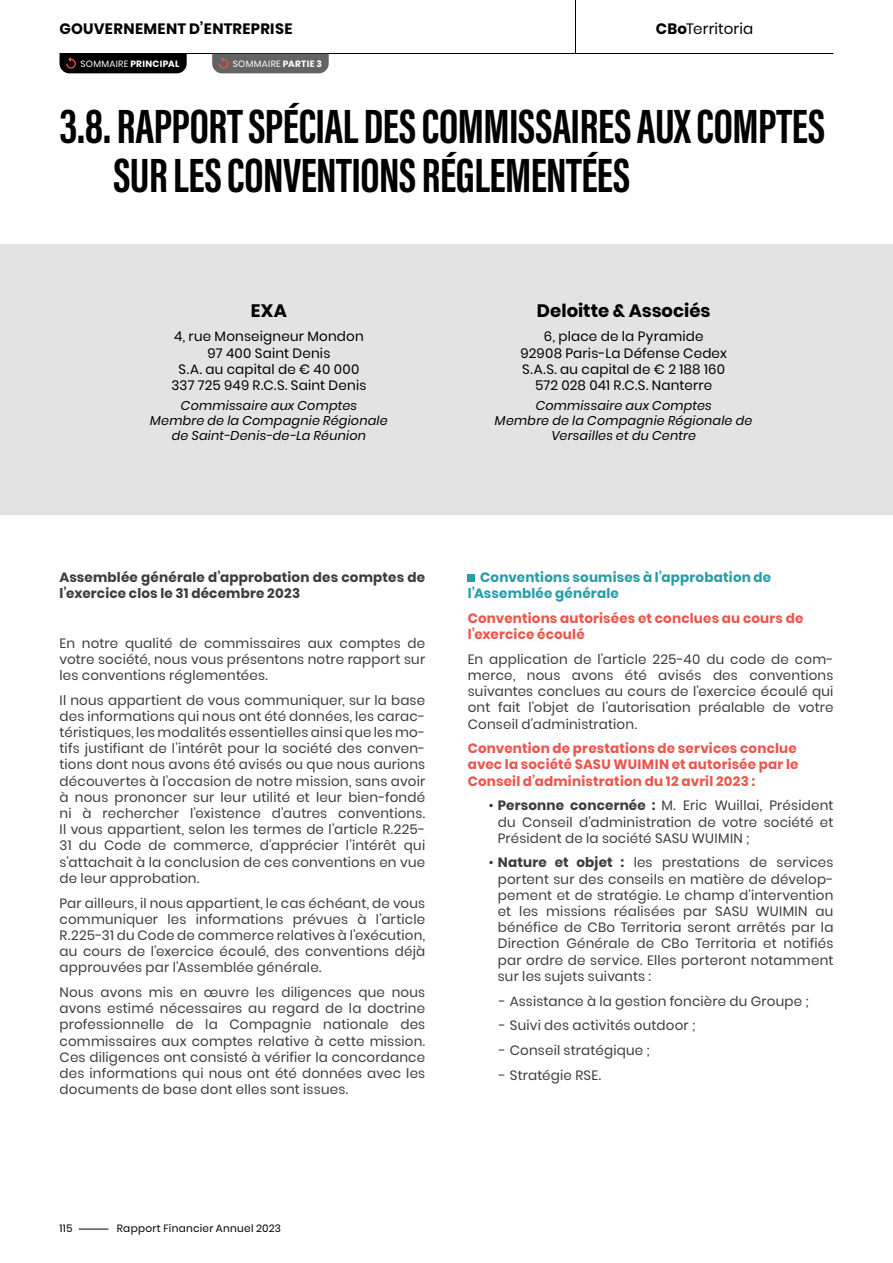
<style>
.page{position:relative;width:893px;height:1263px;background:#fff}
.page>*{position:absolute;margin:0;border:0;box-sizing:border-box;transform-origin:0 0}
.t1{font:700 49.5px/49.5px "Acumin Pro Extra Cond";letter-spacing:-.01em;color:#000}
.t2{font:700 18px "Poppins";color:#000}
.t3{font:700 15px "Poppins";letter-spacing:.025em;color:#000}
.t4{font:15px "Poppins";letter-spacing:.01em;color:#000}
.t5{font:13.5px/16.2px "Poppins";letter-spacing:.015em;color:#3c3c3b;text-align:justify}
.t6{font:13.5px/16.2px "Poppins";letter-spacing:.015em;color:#000;text-align:center}
.t7{font:700 13.5px/16.2px "Poppins";letter-spacing:.015em;color:#ea564e}
.t8{font:700 13.5px/16.2px "Poppins";letter-spacing:.015em;color:#3c3c3b}
.t9{font:700 13.5px/16.2px "Poppins";letter-spacing:.015em;color:#289ca8}
.t10{font:italic 12.75px/15.3px "Poppins";letter-spacing:.015em;color:#000;text-align:center}
.t11{font:10.5px "Poppins";letter-spacing:.025em;color:#000}
.t12{font:700 9.15px "Poppins";letter-spacing:.035em;color:#fff}
.t13{font:9.15px "Poppins";letter-spacing:.035em;color:#fff}
.s1{font-weight:700}
.s2{font-weight:400}
</style>
<div class="page">
<div style="left:468px;top:575px;width:7px;height:7px;background:#289ca8"></div>
<div style="left:0;top:244px;width:893px;height:271px;background:#e3e3e3"></div>
<svg style="left:79px;top:1229px;width:29px;height:1px"></svg>
<hr style="left:60px;top:53px;width:773px;height:1px;background:#000">
<hr style="left:575px;top:0;width:1px;height:53px;background:#000">
<div style="left:60px;top:54px;width:127px;height:19px;background:#000"></div>
<div style="left:212px;top:54px;width:117px;height:19px;background:#646363"></div>
<p class="t3" style="left:60px;top:20px;width:234px">GOUVERNEMENT D’ENTREPRISE</p>
<p class="t4" style="left:656px;top:20px;width:99px"><span class="s1">CBo</span>Territoria</p>
<p class="t12" style="left:81px;top:58px;width:100px"><span class="s2">SOMMAIRE</span> PRINCIPAL</p>
<p class="t13" style="left:233px;top:58px;width:90px">SOMMAIRE <span class="s1">PARTIE 3</span></p>
<h1 class="t1" style="left:113px;top:101px;width:713px;text-indent:-54px">3.8. RAPPORT SPÉCIAL DES COMMISSAIRES AUX COMPTES<br>SUR LES CONVENTIONS RÉGLEMENTÉES</h1>
<h2 class="t2" style="left:251px;top:300px;width:38px">EXA</h2>
<p class="t6" style="left:171px;top:329px;width:196px">4, rue Monseigneur Mondon<br>97 400 Saint Denis<br>S.A. au capital de € 40 000<br>337 725 949 R.C.S. Saint Denis</p>
<p class="t10" style="left:150px;top:397px;width:239px">Commissaire aux Comptes<br>Membre de la Compagnie Régionale de Saint-Denis-de-La Réunion</p>
<h2 class="t2" style="left:537px;top:300px;width:175px">Deloitte &amp; Associés</h2>
<p class="t6" style="left:521px;top:329px;width:208px">6, place de la Pyramide<br>92908 Paris-La Défense Cedex<br>S.A.S. au capital de € 2 188 160<br>572 028 041 R.C.S. Nanterre</p>
<p class="t10" style="left:495px;top:397px;width:259px">Commissaire aux Comptes<br>Membre de la Compagnie Régionale de<br>Versailles et du Centre</p>
<p class="t8" style="left:60px;top:569px;width:367px">Assemblée générale d’approbation des comptes de l’exercice clos le 31 décembre 2023</p>
<p class="t5" style="left:60px;top:635px;width:367px">En notre qualité de commissaires aux comptes de votre société, nous vous présentons notre rapport sur les conventions réglementées.</p>
<p class="t5" style="left:60px;top:692px;width:367px">Il nous appartient de vous communiquer, sur la base des informations qui nous ont été données, les carac&shy;téristiques, les modalités essentielles ainsi que les mo&shy;tifs justifiant de l’intérêt pour la société des conven&shy;tions dont nous avons été avisés ou que nous aurions découvertes à l’occasion de notre mission, sans avoir à nous prononcer sur leur utilité et leur bien-fondé ni à rechercher l’existence d’autres conventions.<br>Il vous appartient, selon les termes de l’article R.225- 31 du Code de commerce, d’apprécier l’intérêt qui s’attachait à la conclusion de ces conventions en vue de leur approbation.</p>
<p class="t5" style="left:60px;top:895px;width:367px">Par ailleurs, il nous appartient, le cas échéant, de vous communiquer les informations prévues à l’article R.225-31 du Code de commerce relatives à l’exécution, au cours de l’exercice écoulé, des conventions déjà approuvées par l’Assemblée générale.</p>
<p class="t5" style="left:60px;top:984px;width:367px">Nous avons mis en œuvre les diligences que nous avons estimé nécessaires au regard de la doctrine professionnelle de la Compagnie nationale des commissaires aux comptes relative à cette mission.<br>Ces diligences ont consisté à vérifier la concordance des informations qui nous ont été données avec les documents de base dont elles sont issues.</p>
<p class="t9" style="left:468px;top:569px;width:305px;text-indent:12px">Conventions soumises à l’approbation de l’Assemblée générale</p>
<p class="t7" style="left:468px;top:610px;width:337px">Conventions autorisées et conclues au cours de l’exercice écoulé</p>
<p class="t5" style="left:468px;top:651px;width:367px">En application de l’article 225-40 du code de com&shy;merce, nous avons été avisés des conventions suivantes conclues au cours de l’exercice écoulé qui ont fait l’objet de l’autorisation préalable de votre Conseil d’administration.</p>
<p class="t7" style="left:468px;top:740px;width:332px">Convention de prestations de services conclue avec la société SASU WUIMIN et autorisée par le<br>Conseil d’administration du 12 avril 2023 :</p>
<p class="t5" style="left:498px;top:797px;width:337px;text-indent:-9px">• <span class="s1">Personne concernée :</span> M. Eric Wuillai, Président du Conseil d’administration de votre société et Président de la société SASU WUIMIN ;</p>
<p class="t5" style="left:498px;top:855px;width:337px;text-indent:-9px">• <span class="s1">Nature et objet :</span> les prestations de services portent sur des conseils en matière de dévelop&shy;pement et de stratégie. Le champ d’intervention et les missions réalisées par SASU WUIMIN au bénéfice de CBo Territoria seront arrêtés par la Direction Générale de CBo Territoria et notifiés par ordre de service. Elles porteront notamment sur les sujets suivants :</p>
<p class="t5" style="left:499px;top:993px;width:311px">- Assistance à la gestion foncière du Groupe ;</p>
<p class="t5" style="left:499px;top:1017px;width:198px">- Suivi des activités outdoor ;</p>
<p class="t5" style="left:499px;top:1042px;width:152px">- Conseil stratégique ;</p>
<p class="t5" style="left:499px;top:1067px;width:103px">- Stratégie RSE.</p>
<p class="t11" style="left:60px;top:1222px;width:15px">115</p>
<p class="t11" style="left:117px;top:1222px;width:166px">Rapport Financier Annuel 2023</p>
</div>
